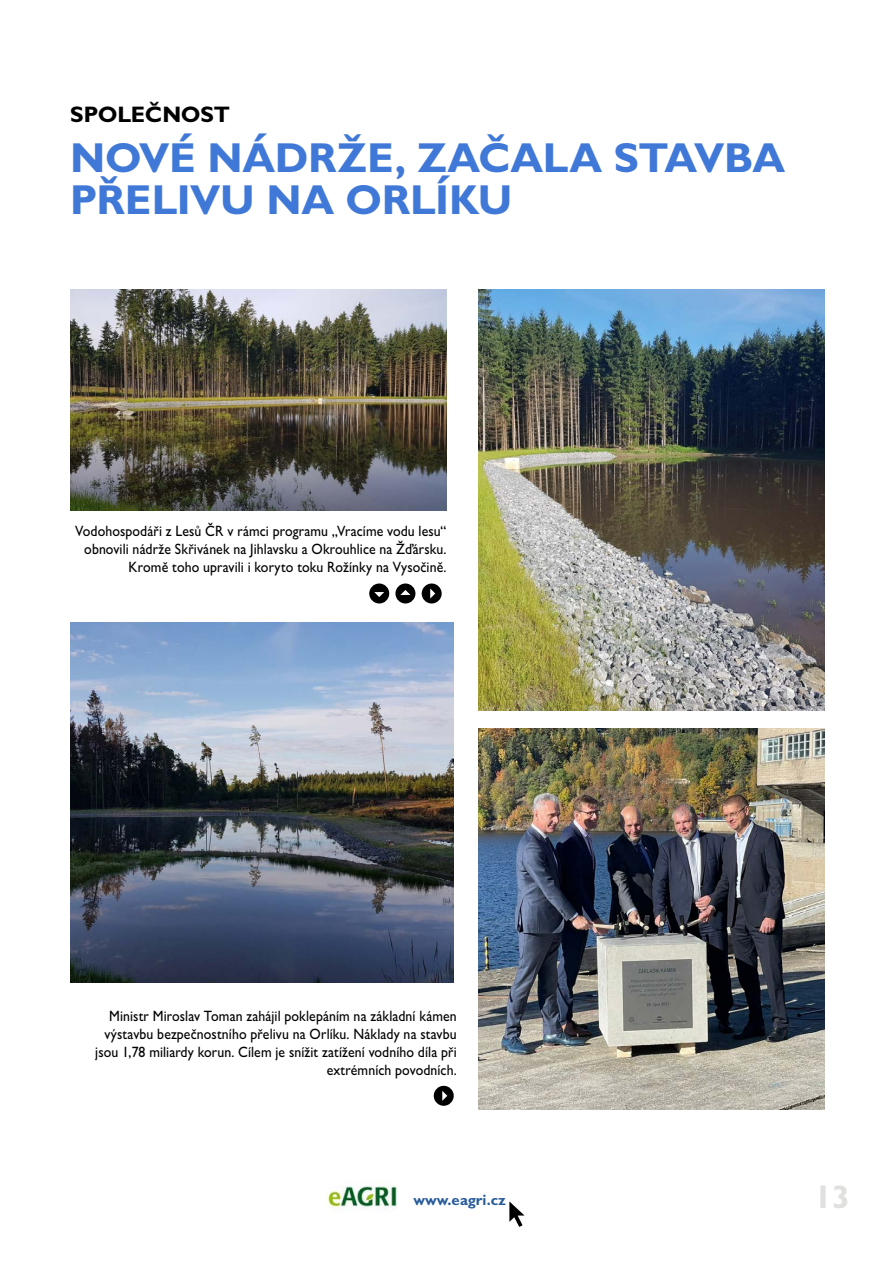
<style>
.page{position:relative;width:893px;height:1263px;background:#fff}
.page>*{position:absolute;margin:0;border:0;box-sizing:border-box;transform-origin:0 0}
.t1{font:700 42px/42px "Gill Sans MT Pro";letter-spacing:-.01em;color:#4078d8}
.t2{font:700 32.55px "Gill Sans MT Pro";color:#e0e0df}
.t3{font:700 22.5px "Gill Sans MT Pro";color:#000}
.t4{font:500 15px/18px "Gill Sans MT Pro";letter-spacing:.005em;color:#000;text-align:right;scale:.92 1}
.t5{font:700 15px "Gill Sans MT Pro";color:#275b9b}
</style>
<div class="page">
<img style="left:70px;top:290px;width:376px;height:220px">
<img style="left:478px;top:729px;width:347px;height:381px">
<img style="left:70px;top:623px;width:384px;height:359px">
<div style="left:434px;top:1086px;width:20px;height:20px;background:#000;border-radius:50%"></div>
<svg style="left:442px;top:1091px;width:5px;height:10px"></svg>
<img style="left:478px;top:289px;width:347px;height:421px">
<div style="left:395px;top:583px;width:20px;height:20px;background:#000;border-radius:50%"></div>
<svg style="left:400px;top:590px;width:10px;height:5px"></svg>
<div style="left:369px;top:583px;width:20px;height:20px;background:#000;border-radius:50%"></div>
<svg style="left:374px;top:592px;width:10px;height:5px"></svg>
<div style="left:422px;top:583px;width:20px;height:20px;background:#000;border-radius:50%"></div>
<svg style="left:430px;top:588px;width:5px;height:10px"></svg>
<svg style="left:509px;top:1201px;width:16px;height:26px"></svg>
<img style="left:325px;top:1185px;width:72px;height:25px">
<h3 class="t3" style="left:70px;top:100px;width:161px">SPOLEČNOST</h3>
<h1 class="t1" style="left:70px;top:136px;width:717px">NOVÉ NÁDRŽE, ZAČALA STAVBA<br>PŘELIVU NA ORLÍKU</h1>
<p class="t4" style="left:75px;top:522px;width:405px">Vodohospodáři z Lesů ČR v rámci programu „Vracíme vodu lesu“ obnovili nádrže Skřivánek na Jihlavsku a Okrouhlice na Žďársku.<br>Kromě toho upravili i koryto toku Rožínky na Vysočině.</p>
<p class="t4" style="left:95px;top:1007px;width:394px">Ministr Miroslav Toman zahájil poklepáním na základní kámen výstavbu bezpečnostního přelivu na Orlíku. Náklady na stavbu jsou 1,78 miliardy korun. Cílem je snížit zatížení vodního díla při extrémních povodních.</p>
<p class="t5" style="left:413px;top:1190px;width:94px">www.eagri.cz</p>
<h2 class="t2" style="left:814px;top:1176px;width:37px">13</h2>
</div>
